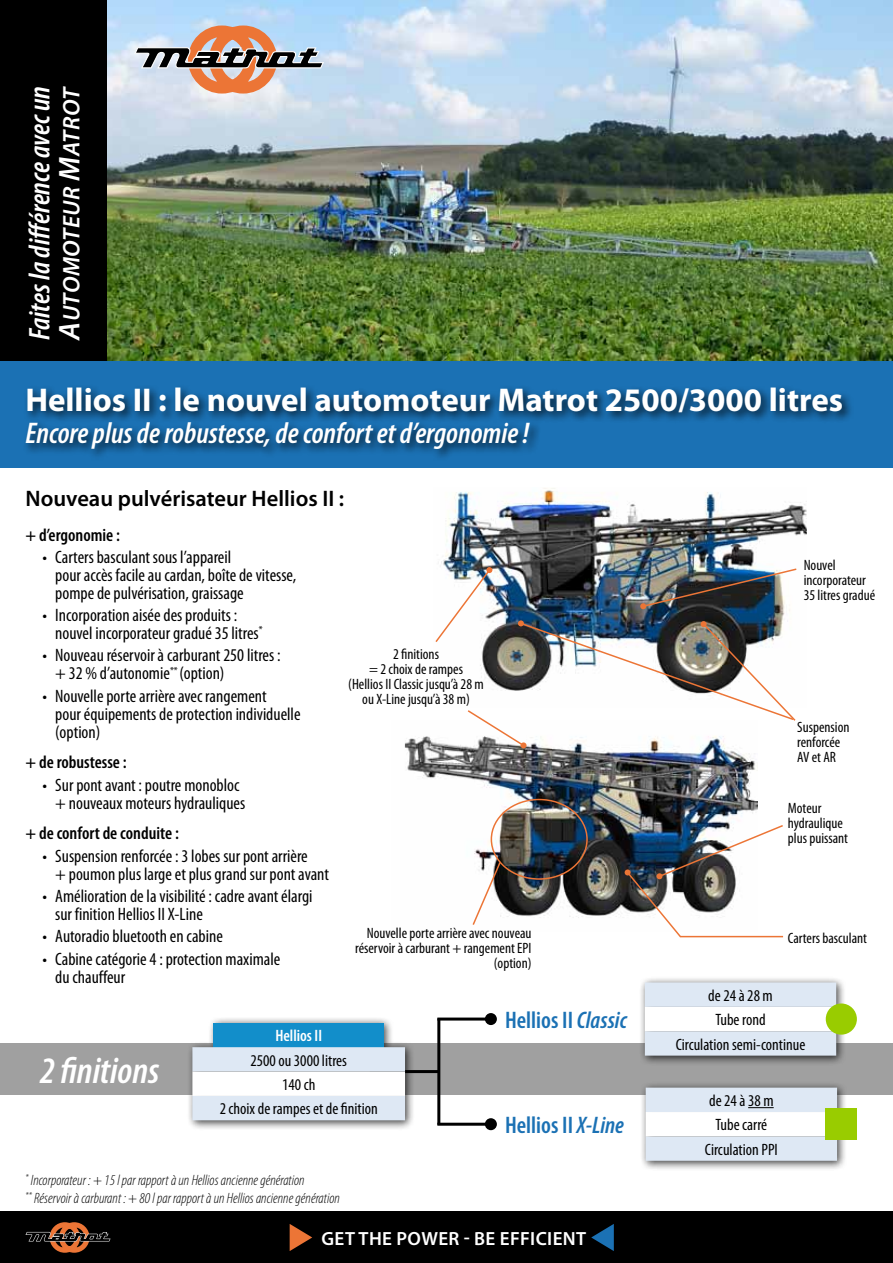
<style>
.page{position:relative;width:893px;height:1263px;background:#fff}
.page>*{position:absolute;margin:0;border:0;box-sizing:border-box;transform-origin:0 0}
.t1{font:italic 600 condensed 37.5px "Myriad Pro";color:#fff}
.t2{font:700 33px "Myriad Pro";color:#fff}
.t3{font:italic 600 condensed 30px "Myriad Pro";color:#fff}
.t4{font:600 condensed 24px "Myriad Pro";color:#1b71b4}
.t5{font:italic 600 24px "Myriad Pro";letter-spacing:.015em;color:#fff}
.t6{font:600 22.5px "Myriad Pro";color:#000}
.t7{font:600 19.2px "Myriad Pro";letter-spacing:.02em;color:#fff}
.t8{font:condensed 18px/18px "Myriad Pro";color:#000}
.t9{font:600 condensed 18px "Myriad Pro";color:#000}
.t10{font:condensed 16.5px/24.3px "Myriad Pro";color:#000;text-align:center}
.t11{font:600 condensed 16.5px "Myriad Pro";color:#fff}
.t12{font:condensed 15px/15px "Myriad Pro";color:#000}
.t13{font:italic 300 condensed 15px/18px "Myriad Pro";color:#000}
.s1{font-size:30px}
.s2{font-style:italic}
</style>
<div class="page">
<div style="left:0;top:1043px;width:893px;height:52px;background:#a0a0a0"></div>
<img style="left:404px;top:736px;width:354px;height:182px">
<img style="left:441px;top:488px;width:366px;height:79px">
<img style="left:106px;top:0;width:787px;height:361px">
<div style="left:0;top:0;width:106px;height:361px;background:#000"></div>
<div style="left:0;top:361px;width:893px;height:107px;background:#1b71b4"></div>
<div style="left:23px;top:384px;width:831px;height:77px;background:#000;opacity:.75"></div>
<div style="left:0;top:1212px;width:893px;height:51px;background:#000"></div>
<svg style="left:26px;top:1222px;width:85px;height:31px"></svg>
<svg style="left:290px;top:1224px;width:22px;height:27px"></svg>
<svg style="left:591px;top:1224px;width:23px;height:27px"></svg>
<svg style="left:134px;top:26px;width:190px;height:68px"></svg>
<hr style="left:370px;top:1070px;width:69px;height:3px;background:#000">
<hr style="left:437px;top:1018px;width:3px;height:107px;background:#000">
<div style="left:186px;top:1017px;width:229px;height:113px;background:#000;opacity:.75"></div>
<div style="left:214px;top:1023px;width:170px;height:24px;background:#128eca"></div>
<svg style="left:192px;top:1047px;width:213px;height:73px"></svg>
<div style="left:491px;top:799px;width:97px;height:81px;border:2px solid #ec7536;border-radius:50%"></div>
<svg style="left:471px;top:860px;width:31px;height:65px"></svg>
<img style="left:434px;top:567px;width:363px;height:181px">
<img style="left:625px;top:824px;width:159px;height:114px">
<div style="left:656px;top:873px;width:7px;height:6px;background:#ec7536;border-radius:50%"></div>
<hr style="left:437px;top:1017px;width:54px;height:3px;background:#000">
<div style="left:485px;top:1013px;width:12px;height:12px;background:#000;border-radius:50%"></div>
<div style="left:639px;top:976px;width:208px;height:90px;background:#000;opacity:.75"></div>
<svg style="left:645px;top:982px;width:191px;height:73px"></svg>
<hr style="left:437px;top:1123px;width:54px;height:3px;background:#000">
<div style="left:485px;top:1118px;width:12px;height:12px;background:#000;border-radius:50%"></div>
<div style="left:640px;top:1081px;width:208px;height:90px;background:#000;opacity:.75"></div>
<svg style="left:646px;top:1087px;width:191px;height:74px"></svg>
<div style="left:826px;top:1108px;width:31px;height:32px;background:#9c0"></div>
<div style="left:826px;top:1003px;width:31px;height:32px;background:#9c0;border-radius:50%"></div>
<h3 class="t3" style="left:23px;top:340px;width:256px;rotate:-90deg">Faites la différence avec un</h3>
<h3 class="t5" style="left:56px;top:340px;width:255px;rotate:-90deg"><span class="s1">a</span>utomoteur <span class="s1">M</span>atrot</h3>
<h2 class="t2" style="left:26px;top:378px;width:819px">Hellios II : le nouvel automoteur Matrot 2500/3000 litres</h2>
<h3 class="t3" style="left:26px;top:417px;width:505px">Encore plus de robustesse, de confort et d’ergonomie !</h3>
<p class="t6" style="left:26px;top:484px;width:320px">Nouveau pulvérisateur Hellios II :</p>
<p class="t9" style="left:26px;top:525px;width:96px">+ d’ergonomie :</p>
<p class="t8" style="left:55px;top:548px;width:243px;text-indent:-13px">• Carters basculant sous l’appareil<br>pour accès facile au cardan, boîte de vitesse, pompe de pulvérisation, graissage</p>
<p class="t8" style="left:55px;top:606px;width:209px;text-indent:-13px">• Incorporation aisée des produits : nouvel incorporateur gradué 35 litres<sup>*</sup></p>
<p class="t8" style="left:55px;top:646px;width:227px;text-indent:-13px">• Nouveau réservoir à carburant 250 litres : + 32 % d’autonomie<sup>**</sup> (option)</p>
<p class="t8" style="left:55px;top:686px;width:247px;text-indent:-13px">• Nouvelle porte arrière avec rangement<br>pour équipements de protection individuelle (option)</p>
<p class="t9" style="left:26px;top:753px;width:103px">+ de robustesse :</p>
<p class="t8" style="left:55px;top:775px;width:192px;text-indent:-13px">• Sur pont avant : poutre monobloc + nouveaux moteurs hydrauliques</p>
<p class="t9" style="left:26px;top:824px;width:155px">+ de confort de conduite :</p>
<p class="t8" style="left:55px;top:846px;width:275px;text-indent:-13px">• Suspension renforcée : 3 lobes sur pont arrière<br>+ poumon plus large et plus grand sur pont avant</p>
<p class="t8" style="left:55px;top:887px;width:259px;text-indent:-13px">• Amélioration de la visibilité : cadre avant élargi sur finition Hellios II X-Line</p>
<p class="t8" style="left:43px;top:927px;width:182px">• Autoradio bluetooth en cabine</p>
<p class="t8" style="left:55px;top:949px;width:227px;text-indent:-13px">• Cabine catégorie 4 : protection maximale du chauffeur</p>
<p class="t12" style="left:348px;top:647px;width:137px;text-align:center">2 finitions<br>= 2 choix de rampes<br>(Hellios II Classic jusqu’à 28 m ou X-Line jusqu’à 38 m)</p>
<p class="t12" style="left:355px;top:926px;width:178px;text-align:right">Nouvelle porte arrière avec nouveau réservoir à carburant + rangement EPI (option)</p>
<h1 class="t1" style="left:40px;top:1051px;width:121px">2 finitions</h1>
<p class="t11" style="left:275px;top:1027px;width:48px">Hellios II</p>
<p class="t10" style="left:220px;top:1048px;width:160px">2500 ou 3000 litres<br>140 ch<br>2 choix de rampes et de finition</p>
<p class="t13" style="left:26px;top:1171px;width:316px"><sup>*</sup> Incorporateur : + 15 l par rapport à un Hellios ancienne génération<br><sup>**</sup> Réservoir à carburant : + 80 l par rapport à un Hellios ancienne génération</p>
<h3 class="t4" style="left:505px;top:1007px;width:123px">Hellios II <span class="s2">Classic</span></h3>
<h3 class="t4" style="left:505px;top:1112px;width:120px">Hellios II <span class="s2">X-Line</span></h3>
<p class="t7" style="left:321px;top:1226px;width:266px">Get the power - be efficient</p>
<p class="t12" style="left:804px;top:557px;width:73px">Nouvel incorporateur<br>35 litres gradué</p>
<p class="t12" style="left:797px;top:720px;width:54px">Suspension renforcée<br>AV et AR</p>
<p class="t12" style="left:788px;top:801px;width:62px">Moteur hydraulique plus puissant</p>
<p class="t12" style="left:788px;top:930px;width:81px">Carters basculant</p>
<p class="t10" style="left:676px;top:983px;width:131px">de 24 à 28 m<br>Tube rond<br>Circulation semi-continue</p>
<p class="t10" style="left:705px;top:1088px;width:74px">de 24 à 38 m<br>Tube carré<br>Circulation PPI</p>
</div>
